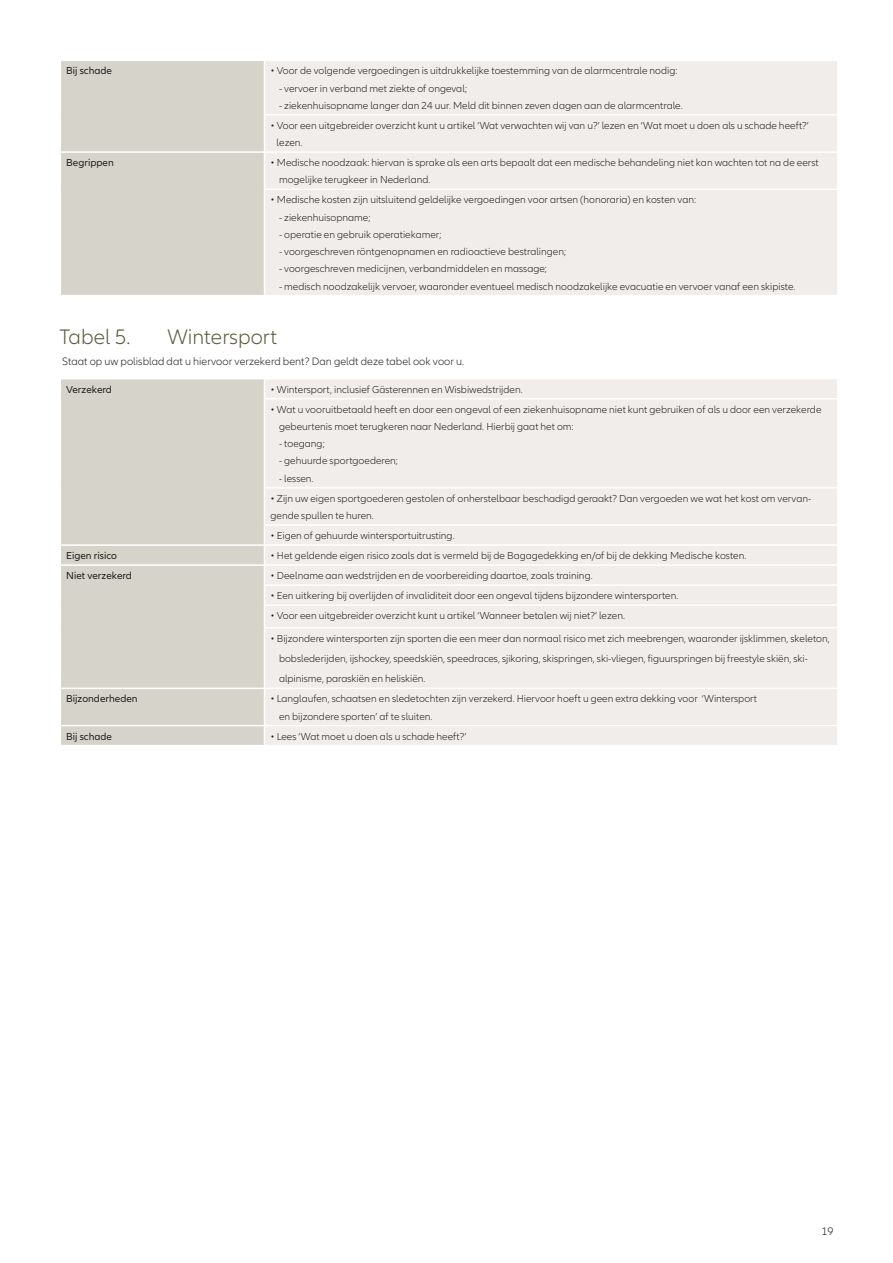
<style>
.page{position:relative;width:893px;height:1263px;background:#fff}
.page>*{position:absolute;margin:0;border:0;box-sizing:border-box;transform-origin:0 0}
.A_kopjes_groot{font:300 21.75px "Allianz Neo";color:#5d5b3c}
.t1{font:300 11.25px "Allianz Neo";color:#231f20}
.A_Body_tekst{font:300 11.1px "Allianz Neo";color:#231f20}
.A_Body_tekst-2{font:300 10.5px/20.2px "Allianz Neo";color:#231f20}
.A_Body_tekst-3{font:10.5px "Allianz Neo";color:#231f20}
</style>
<div class="page">
<div style="left:61px;top:61px;width:203px;height:234px;background:#d6d3ca"></div>
<div style="left:265px;top:61px;width:572px;height:234px;background:#f0edea"></div>
<hr style="left:264px;top:114px;width:574px;height:2px;background:#fff">
<hr style="left:264px;top:151px;width:574px;height:2px;background:#fff">
<hr style="left:264px;top:189px;width:574px;height:1px;background:#fff">
<hr style="left:60px;top:151px;width:204px;height:2px;background:#fff">
<div style="left:61px;top:379px;width:203px;height:366px;background:#d6d3ca"></div>
<div style="left:265px;top:379px;width:572px;height:366px;background:#f0edea"></div>
<hr style="left:264px;top:398px;width:574px;height:1px;background:#fff">
<hr style="left:264px;top:487px;width:574px;height:1px;background:#fff">
<hr style="left:264px;top:524px;width:574px;height:2px;background:#fff">
<hr style="left:264px;top:544px;width:574px;height:2px;background:#fff">
<hr style="left:264px;top:564px;width:574px;height:2px;background:#fff">
<hr style="left:264px;top:584px;width:574px;height:2px;background:#fff">
<hr style="left:264px;top:604px;width:574px;height:2px;background:#fff">
<hr style="left:264px;top:627px;width:574px;height:1px;background:#fff">
<hr style="left:264px;top:688px;width:574px;height:1px;background:#fff">
<hr style="left:264px;top:725px;width:574px;height:1px;background:#fff">
<hr style="left:61px;top:627px;width:203px;height:1px;background:#d6d3ca">
<hr style="left:60px;top:544px;width:204px;height:2px;background:#fff">
<hr style="left:60px;top:564px;width:204px;height:2px;background:#fff">
<hr style="left:60px;top:688px;width:204px;height:1px;background:#fff">
<hr style="left:60px;top:725px;width:204px;height:1px;background:#fff">
<p class="A_Body_tekst-3" style="left:66px;top:65px;width:47px">Bij schade</p>
<p class="A_Body_tekst-2" style="left:270px;top:61px;width:409px">• Voor de volgende vergoedingen is uitdrukkelijke toestemming van de alarmcentrale nodig:</p>
<p class="A_Body_tekst-2" style="left:279px;top:78px;width:190px">- vervoer in verband met ziekte of ongeval;</p>
<p class="A_Body_tekst-2" style="left:279px;top:95px;width:405px">- ziekenhuisopname langer dan 24 uur. Meld dit binnen zeven dagen aan de alarmcentrale.</p>
<p class="A_Body_tekst-2" style="left:270px;top:116px;width:540px">• Voor een uitgebreider overzicht kunt u artikel ‘Wat verwachten wij van u?’ lezen en ‘Wat moet u doen als u schade heeft?’</p>
<p class="A_Body_tekst-2" style="left:277px;top:133px;width:27px">lezen.</p>
<p class="A_Body_tekst-3" style="left:66px;top:157px;width:49px">Begrippen</p>
<p class="A_Body_tekst-2" style="left:270px;top:153px;width:550px">• Medische noodzaak: hiervan is sprake als een arts bepaalt dat een medische behandeling niet kan wachten tot na de eerst</p>
<p class="A_Body_tekst-2" style="left:279px;top:170px;width:153px">mogelijke terugkeer in Nederland.</p>
<p class="A_Body_tekst-2" style="left:270px;top:190px;width:427px">• Medische kosten zijn uitsluitend geldelijke vergoedingen voor artsen (honoraria) en kosten van:</p>
<p class="A_Body_tekst-2" style="left:279px;top:207px;width:93px">- ziekenhuisopname;</p>
<p class="A_Body_tekst-2" style="left:279px;top:225px;width:164px">- operatie en gebruik operatiekamer;</p>
<p class="A_Body_tekst-2" style="left:279px;top:242px;width:289px">- voorgeschreven röntgenopnamen en radioactieve bestralingen;</p>
<p class="A_Body_tekst-2" style="left:279px;top:259px;width:269px">- voorgeschreven medicijnen, verbandmiddelen en massage;</p>
<p class="A_Body_tekst-2" style="left:279px;top:276px;width:518px">- medisch noodzakelijk vervoer, waaronder eventueel medisch noodzakelijke evacuatie en vervoer vanaf een skipiste.</p>
<p class="A_kopjes_groot" style="left:60px;top:325px;width:72px">Tabel 5.</p>
<p class="A_kopjes_groot" style="left:168px;top:325px;width:111px">Wintersport</p>
<p class="A_Body_tekst-3" style="left:66px;top:383px;width:47px">Verzekerd</p>
<p class="A_Body_tekst-2" style="left:270px;top:379px;width:254px">• Wintersport, inclusief Gästerennen en Wisbiwedstrijden.</p>
<p class="A_Body_tekst-2" style="left:270px;top:399px;width:552px">• Wat u vooruitbetaald heeft en door een ongeval of een ziekenhuisopname niet kunt gebruiken of als u door een verzekerde</p>
<p class="A_Body_tekst-2" style="left:279px;top:417px;width:296px">gebeurtenis moet terugkeren naar Nederland. Hierbij gaat het om:</p>
<p class="A_Body_tekst-2" style="left:279px;top:434px;width:47px">- toegang;</p>
<p class="A_Body_tekst-2" style="left:279px;top:451px;width:121px">- gehuurde sportgoederen;</p>
<p class="A_Body_tekst-2" style="left:279px;top:468px;width:36px">- lessen.</p>
<p class="A_Body_tekst-2" style="left:270px;top:490px;width:542px;line-height:17.2px">• Zijn uw eigen sportgoederen gestolen of onherstelbaar beschadigd geraakt? Dan vergoeden we wat het kost om vervan&shy;gende spullen te huren.</p>
<p class="A_Body_tekst-2" style="left:270px;top:526px;width:186px">• Eigen of gehuurde wintersportuitrusting.</p>
<p class="A_Body_tekst-3" style="left:66px;top:550px;width:52px">Eigen risico</p>
<p class="A_Body_tekst-2" style="left:270px;top:546px;width:477px">• Het geldende eigen risico zoals dat is vermeld bij de Bagagedekking en/of bij de dekking Medische kosten.</p>
<p class="A_Body_tekst-3" style="left:66px;top:570px;width:67px">Niet verzekerd</p>
<p class="A_Body_tekst-2" style="left:270px;top:566px;width:324px">• Deelname aan wedstrijden en de voorbereiding daartoe, zoals training.</p>
<p class="A_Body_tekst-2" style="left:270px;top:586px;width:409px">• Een uitkering bij overlijden of invaliditeit door een ongeval tijdens bijzondere wintersporten.</p>
<p class="A_Body_tekst-2" style="left:270px;top:606px;width:356px">• Voor een uitgebreider overzicht kunt u artikel ‘Wanneer betalen wij niet?’ lezen.</p>
<p class="A_Body_tekst-2" style="left:279px;top:628px;width:552px;text-indent:-9px">• Bijzondere wintersporten zijn sporten die een meer dan normaal risico met zich meebrengen, waaronder ijsklimmen, skeleton, bobslederijden, ijshockey, speedskiën, speedraces, sjikoring, skispringen, ski-vliegen, figuurspringen bij freestyle skiën, ski&shy;alpinisme, paraskiën en heliskiën.</p>
<p class="A_Body_tekst-3" style="left:66px;top:693px;width:73px">Bijzonderheden</p>
<p class="A_Body_tekst-2" style="left:270px;top:689px;width:488px">• Langlaufen, schaatsen en sledetochten zijn verzekerd. Hiervoor hoeft u geen extra dekking voor ‘Wintersport</p>
<p class="A_Body_tekst-2" style="left:279px;top:706px;width:155px">en bijzondere sporten’ af te sluiten.</p>
<p class="A_Body_tekst-3" style="left:66px;top:730px;width:47px">Bij schade</p>
<p class="A_Body_tekst-2" style="left:270px;top:726px;width:197px">• Lees ‘Wat moet u doen als u schade heeft?’</p>
<p class="A_Body_tekst" style="left:62px;top:355px;width:404px">Staat op uw polisblad dat u hiervoor verzekerd bent? Dan geldt deze tabel ook voor u.</p>
<p class="t1" style="left:821px;top:1225px;width:14px">19</p>
</div>
